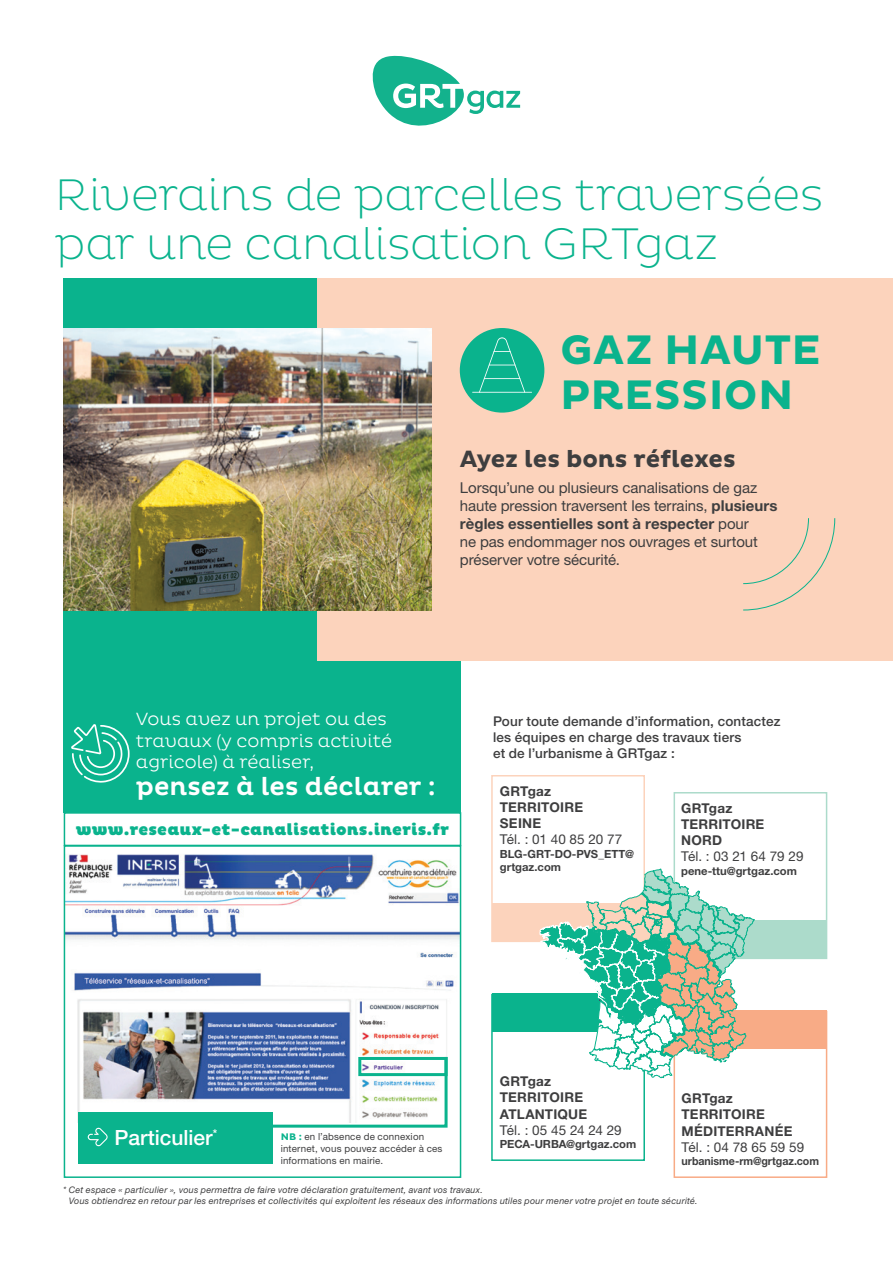
<style>
.page{position:relative;width:893px;height:1263px;background:#fff}
.page>*{position:absolute;margin:0;border:0;box-sizing:border-box;transform-origin:0 0}
.t1{font:200 45px/49.5px "Pluto";letter-spacing:-.01em;color:#0ab38d}
.t2{font:700 42px/45px "Pluto";letter-spacing:.01em;color:#0ab38d}
.t3{font:500 25.5px "Pluto";color:#fff}
.t4{font:700 24px "Pluto";letter-spacing:-.005em;color:#3e3e3f}
.t5{font:500 21px "Helvetica Neue LT Std";color:#fff}
.t6{font:300 18px/21.6px "Pluto";color:#fff}
.t7{font:900 16.5px "Pluto";letter-spacing:.005em;color:#0ab38d}
.t8{font:15px/18px "Helvetica Neue LT Std";letter-spacing:-.005em;color:#3e3e3f}
.t9{font:500 13.5px/16.2px "Helvetica Neue LT Std";letter-spacing:.01em;color:#3e3e3f}
.t10{font:700 13.5px/16.2px "Helvetica Neue LT Std";letter-spacing:.015em;color:#3e3e3f}
.t11{font:13.5px "Helvetica Neue LT Std";color:#3e3e3f}
.t12{font:700 11.25px/13.5px "Helvetica Neue LT Std";letter-spacing:-.005em;color:#3e3e3f}
.t13{font:700 11.25px "Helvetica Neue LT Std";letter-spacing:-.005em;color:#3e3e3f;scale:.95 1}
.t14{font:9.75px/11.7px "Helvetica Neue LT Std";letter-spacing:.02em;color:#3e3e3f}
.t15{font:italic 9px/10.8px "Helvetica Neue LT Std";letter-spacing:.025em;color:#3e3e3f}
.s1{font-weight:700}
.s2{font-family:"Pluto";font-weight:700;color:#0ab38d}
</style>
<div class="page">
<div style="left:64px;top:278px;width:397px;height:535px;background:#0ab38d"></div>
<div style="left:317px;top:278px;width:576px;height:383px;background:#fcd3bc"></div>
<img style="left:67px;top:854px;width:391px;height:268px">
<div style="left:64px;top:845px;width:397px;height:333px;border:2px solid #0ab38d"></div>
<svg style="left:265px;top:1054px;width:184px;height:75px"></svg>
<svg style="left:372px;top:55px;width:148px;height:71px"></svg>
<img style="left:64px;top:328px;width:367px;height:283px">
<svg style="left:743px;top:518px;width:92px;height:93px"></svg>
<div style="left:460px;top:328px;width:84px;height:85px;background:#0ab38d;border-radius:50%"></div>
<hr style="left:472px;top:392px;width:60px;height:1px;background:#fff">
<svg style="left:479px;top:337px;width:46px;height:56px"></svg>
<hr style="left:484px;top:378px;width:36px;height:1px;background:#fff">
<div style="left:64px;top:812px;width:397px;height:34px;border:2px solid #0ab38d"></div>
<svg style="left:71px;top:724px;width:59px;height:59px"></svg>
<div style="left:78px;top:1113px;width:194px;height:51px;background:#0ab38d"></div>
<svg style="left:88px;top:1127px;width:20px;height:19px"></svg>
<div style="left:358px;top:1057px;width:90px;height:19px;border:3px solid #0ab38d"></div>
<div style="left:674px;top:1011px;width:153px;height:167px;border:2px solid #f8ab86"></div>
<div style="left:675px;top:1011px;width:151px;height:38px;background:#f8ab86"></div>
<div style="left:491px;top:775px;width:154px;height:167px;border:2px solid #fcd3bc"></div>
<div style="left:492px;top:903px;width:129px;height:38px;background:#fcd3bc"></div>
<div style="left:674px;top:792px;width:153px;height:167px;border:2px solid #acdbcb"></div>
<div style="left:675px;top:920px;width:151px;height:38px;background:#acdbcb"></div>
<div style="left:492px;top:994px;width:153px;height:38px;background:#0ab38d"></div>
<div style="left:491px;top:994px;width:154px;height:167px;border:2px solid #0ab38d"></div>
<svg style="left:539px;top:869px;width:216px;height:209px"></svg>
<p class="t1" style="left:55px;top:170px;width:770px">Riverains de parcelles traversées par une canalisation GRTgaz</p>
<p class="t2" style="left:560px;top:328px;width:262px">GAZ HAUTE<br>PRESSION</p>
<p class="t4" style="left:460px;top:445px;width:277px">Ayez les bons réflexes</p>
<p class="t8" style="left:460px;top:479px;width:319px">Lorsqu’une ou plusieurs canalisations de gaz haute pression traversent les terrains, <span class="s1">plusieurs règles essentielles sont à respecter</span> pour<br>ne pas endommager nos ouvrages et surtout préserver votre sécurité.</p>
<p class="t6" style="left:136px;top:708px;width:258px">Vous avez un projet ou des travaux (y compris activité agricole) à réaliser,</p>
<p class="t3" style="left:136px;top:772px;width:302px">pensez à les déclarer :</p>
<p class="t7" style="left:76px;top:820px;width:375px">www.reseaux-et-canalisations.ineris.fr</p>
<p class="t9" style="left:493px;top:713px;width:289px">Pour toute demande d’information, contactez les équipes en charge des travaux tiers<br>et de l’urbanisme à GRTgaz :</p>
<p class="t10" style="left:500px;top:782px;width:85px">GRTgaz<br>TERRITOIRE<br>SEINE</p>
<p class="t11" style="left:500px;top:831px;width:124px">Tél. : 01 40 85 20 77</p>
<p class="t12" style="left:500px;top:847px;width:136px">BLG-GRT-DO-PVS_ETT@ grtgaz.com</p>
<p class="t10" style="left:681px;top:799px;width:85px">GRTgaz<br>TERRITOIRE<br>NORD</p>
<p class="t11" style="left:681px;top:848px;width:124px">Tél. : 03 21 64 79 29</p>
<p class="t12" style="left:681px;top:864px;width:117px">pene-ttu@grtgaz.com</p>
<p class="t5" style="left:115px;top:1125px;width:104px">Particulier<sup>*</sup></p>
<p class="t14" style="left:281px;top:1131px;width:163px"><span class="s2">NB :</span> en l’absence de connexion internet, vous pouvez accéder à ces informations en mairie.</p>
<p class="t10" style="left:500px;top:1073px;width:89px">GRTgaz<br>TERRITOIRE<br>ATLANTIQUE</p>
<p class="t11" style="left:500px;top:1122px;width:123px">Tél. : 05 45 24 24 29</p>
<p class="t12" style="left:500px;top:1137px;width:138px">PECA-URBA@grtgaz.com</p>
<p class="t10" style="left:682px;top:1090px;width:112px">GRTgaz<br>TERRITOIRE<br>MÉDITERRANÉE</p>
<p class="t11" style="left:682px;top:1139px;width:124px">Tél. : 04 78 65 59 59</p>
<p class="t13" style="left:682px;top:1154px;width:146px">urbanisme-rm@grtgaz.com</p>
<p class="t15" style="left:69px;top:1185px;width:630px;text-indent:-6px">* Cet espace « particulier », vous permettra de faire votre déclaration gratuitement, avant vos travaux.<br>Vous obtiendrez en retour par les entreprises et collectivités qui exploitent les réseaux des informations utiles pour mener votre projet en toute sécurité.</p>
</div>
